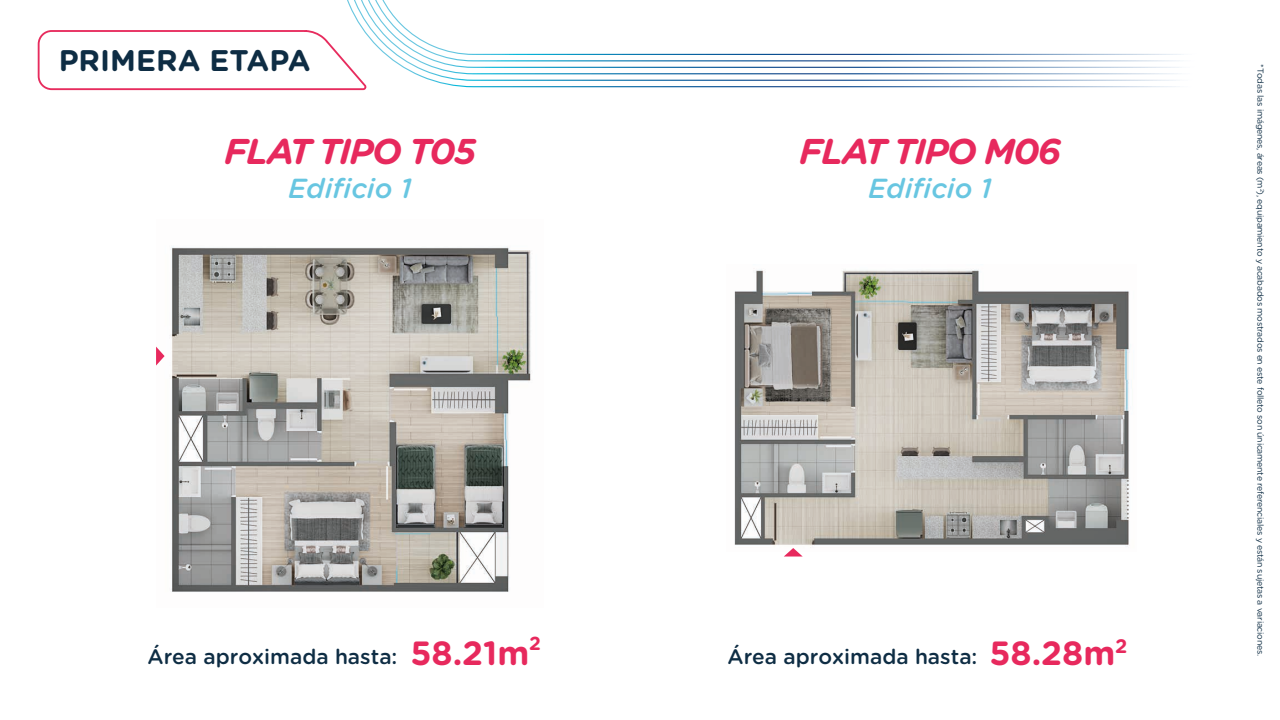
<style>
.page{position:relative;width:1280px;height:720px;background:#fff}
.page>*{position:absolute;margin:0;border:0;box-sizing:border-box;transform-origin:0 0}
.t1{font:italic 700 35.8px "Gotham Rounded";letter-spacing:-.05em;color:#e7295d}
.t2{font:700 33.6px "Gotham Rounded";color:#e7295d}
.t3{font:700 29.8px "Gotham Rounded";color:#0e2d44}
.t4{font:italic 500 27.6px "Gotham Rounded";color:#68c6e1}
.t5{font:500 20.9px "Gotham Rounded";color:#0e2d44}
.t6{font:8.7px "Gotham Rounded";letter-spacing:-.025em;color:#0e2d44}
</style>
<div class="page">
<img style="left:156px;top:246px;width:375px;height:346px">
<svg style="left:156px;top:347px;width:9px;height:19px"></svg>
<img style="left:734px;top:270px;width:396px;height:278px">
<svg style="left:784px;top:548px;width:19px;height:9px"></svg>
<svg style="left:37px;top:30px;width:330px;height:61px"></svg>
<svg style="left:346px;top:0;width:838px;height:87px"></svg>
<h3 class="t3" style="left:59px;top:39px;width:253px">PRIMERA ETAPA</h3>
<h1 class="t1" style="left:224px;top:125px;width:253px">FLAT TIPO T05</h1>
<h3 class="t4" style="left:288px;top:168px;width:125px">Edificio 1</h3>
<h3 class="t5" style="left:147px;top:641px;width:251px">Área aproximada hasta:</h3>
<h2 class="t2" style="left:410px;top:628px;width:132px">58.21m<sup>2</sup></h2>
<h1 class="t1" style="left:799px;top:125px;width:263px">FLAT TIPO M06</h1>
<h3 class="t4" style="left:868px;top:168px;width:125px">Edificio 1</h3>
<h3 class="t5" style="left:727px;top:641px;width:251px">Área aproximada hasta:</h3>
<h2 class="t2" style="left:989px;top:628px;width:140px">58.28m<sup>2</sup></h2>
<p class="t6" style="left:1267px;top:64px;width:593px;rotate:90deg">*Todas las imágenes, áreas (m<sup>2</sup>), equipamiento y acabados mostrados en este folleto son únicamente referenciales y están sujetas a variaciones.</p>
</div>
